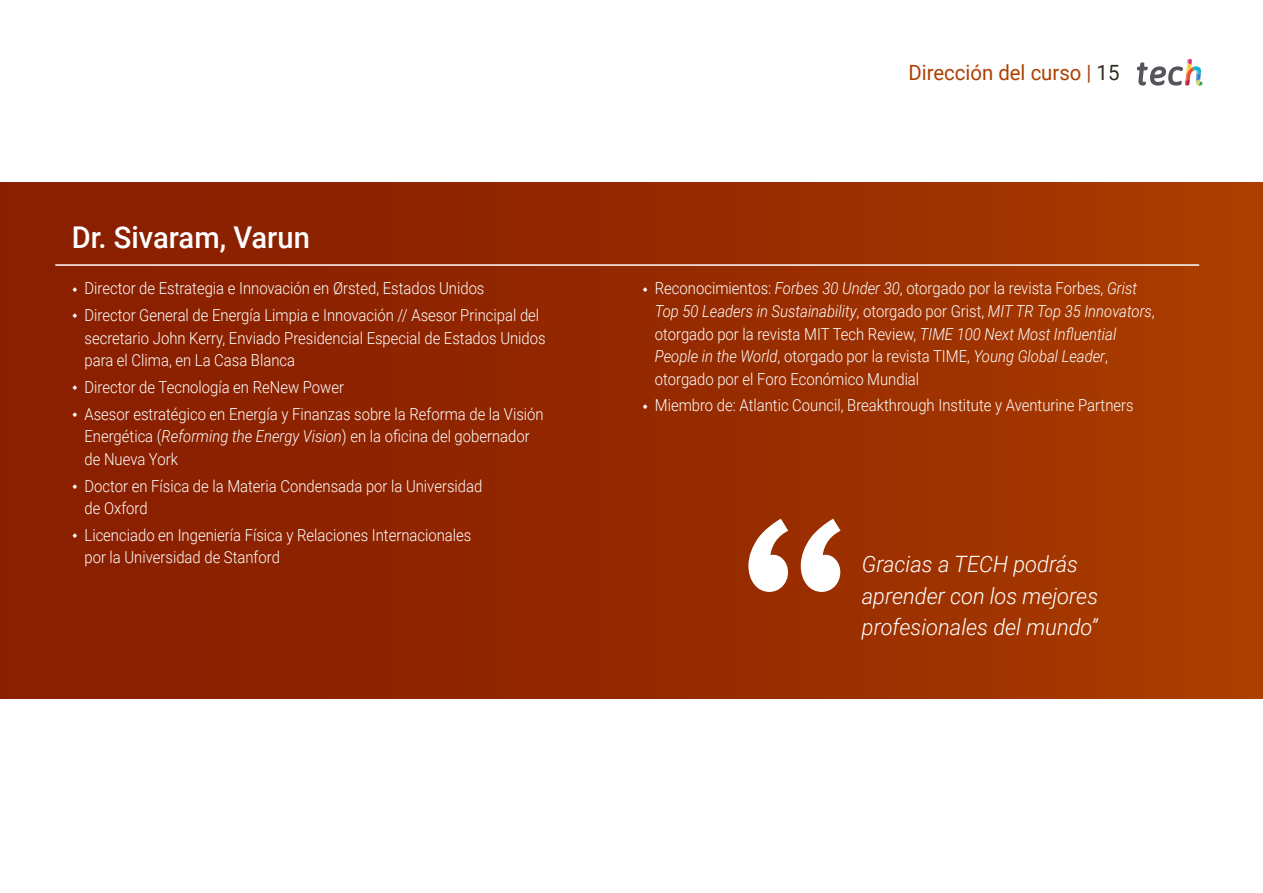
<style>
.page{position:relative;width:1263px;height:893px;background:#fff}
.page>*{position:absolute;margin:0;border:0;box-sizing:border-box;transform-origin:0 0}
.t1{font:500 30px "Roboto";color:#fff}
.t2{font:italic 300 22.5px/31.5px "Roboto";color:#fff}
.t3{font:21px "Roboto";color:#ae4000}
.t4{font:300 16.5px/22.5px "Roboto";color:#fff;scale:.9 1}
.s1{font-style:italic}
.s2{color:#b04117}
.s3{color:#312e20}
</style>
<div class="page">
<svg style="left:1137px;top:59px;width:65px;height:27px"></svg>
<div style="left:0;top:182px;width:1263px;height:516px;background:linear-gradient(to right,#851b00,#a83b00)"></div>
<hr style="left:55px;top:264px;width:1144px;height:2px;background:#fff">
<svg style="left:748px;top:519px;width:92px;height:73px"></svg>
<svg style="left:73px;top:287px;width:4px;height:5px"></svg>
<svg style="left:73px;top:314px;width:4px;height:5px"></svg>
<svg style="left:73px;top:385px;width:4px;height:5px"></svg>
<svg style="left:73px;top:412px;width:4px;height:5px"></svg>
<svg style="left:73px;top:484px;width:4px;height:5px"></svg>
<svg style="left:73px;top:533px;width:4px;height:5px"></svg>
<svg style="left:643px;top:287px;width:4px;height:5px"></svg>
<svg style="left:643px;top:404px;width:4px;height:5px"></svg>
<h1 class="t1" style="left:72px;top:216px;width:240px">Dr. Sivaram, Varun</h1>
<p class="t4" style="left:85px;top:275px;width:507px;line-height:26.7px">Director de Estrategia e Innovación en Ørsted, Estados Unidos<br>Director General de Energía Limpia e Innovación // Asesor Principal del</p>
<p class="t4" style="left:85px;top:326px;width:514px">secretario John Kerry, Enviado Presidencial Especial de Estados Unidos para el Clima, en La Casa Blanca</p>
<p class="t4" style="left:85px;top:373px;width:512px;line-height:26.7px">Director de Tecnología en ReNew Power<br>Asesor estratégico en Energía y Finanzas sobre la Reforma de la Visión</p>
<p class="t4" style="left:85px;top:425px;width:496px">Energética (<span class="s1">Reforming the Energy Vision</span>) en la oficina del gobernador de Nueva York</p>
<p class="t4" style="left:85px;top:474px;width:443px">Doctor en Física de la Materia Condensada por la Universidad de Oxford</p>
<p class="t4" style="left:85px;top:523px;width:431px">Licenciado en Ingeniería Física y Relaciones Internacionales por la Universidad de Stanford</p>
<p class="t3" style="left:908px;top:57px;width:213px">Dirección del curso <span class="s2">|</span> <span class="s3">15</span></p>
<p class="t4" style="left:655px;top:277px;width:557px">Reconocimientos: <span class="s1">Forbes 30 Under 30</span>, otorgado por la revista Forbes, <span class="s1">Grist Top 50 Leaders in Sustainability</span>, otorgado por Grist, <span class="s1">MIT TR Top 35 Innovators</span>, otorgado por la revista MIT Tech Review, <span class="s1">TIME 100 Next Most Influential People in the World</span>, otorgado por la revista TIME, <span class="s1">Young Global Leader</span>, otorgado por el Foro Económico Mundial</p>
<p class="t4" style="left:655px;top:393px;width:533px">Miembro de: Atlantic Council, Breakthrough Institute y Aventurine Partners</p>
<h2 class="t2" style="left:862px;top:548px;width:238px">Gracias a TECH podrás aprender con los mejores profesionales del mundo”</h2>
</div>
